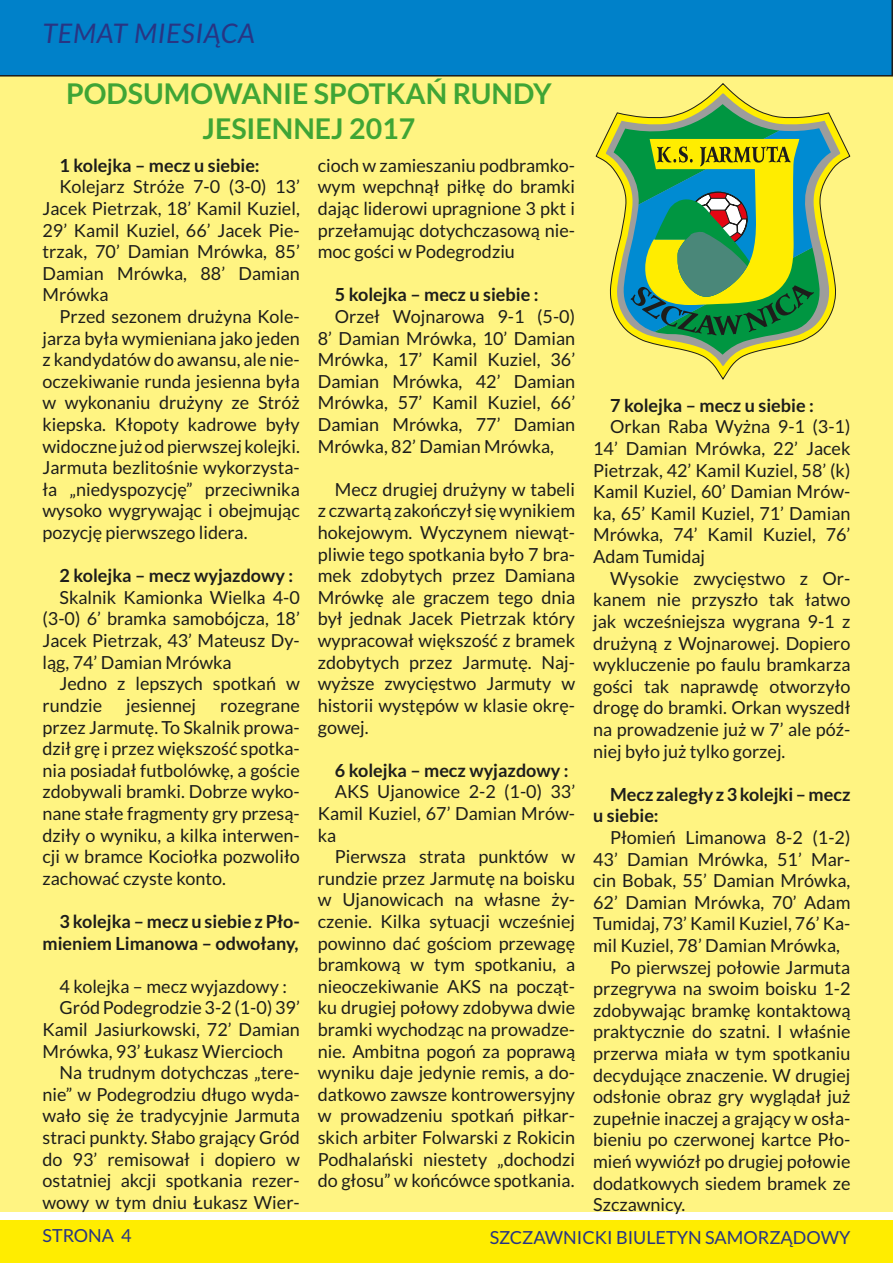
<style>
.page{position:relative;width:893px;height:1263px;background:#fff}
.page>*{position:absolute;margin:0;border:0;box-sizing:border-box;transform-origin:0 0}
.t1{font:700 28.5px/34.2px "Lato";color:#3fa535;text-align:center}
.t2{font:italic 27px "Lato";letter-spacing:.03em;color:#283583}
.t3{font:18px/21.6px "Lato";color:#1d1d1b;text-align:justify}
.t4{font:700 18px/21.6px "Lato";color:#1d1d1b;text-align:right}
.t5{font:18px "Lato";color:#283583}
</style>
<div class="page">
<div style="left:0;top:1220px;width:893px;height:43px;background:#ffed00"></div>
<div style="left:0;top:68px;width:893px;height:1144px;background:#fff482"></div>
<div style="left:0;top:0;width:893px;height:77px;background:#0081c9"></div>
<svg style="left:596px;top:83px;width:254px;height:297px"></svg>
<svg style="left:606px;top:93px;width:234px;height:273px"></svg>
<svg style="left:614px;top:104px;width:217px;height:251px;background:#7baf58"></svg>
<h2 class="t2" style="left:43px;top:18px;width:214px">TEMAT MIESIĄCA</h2>
<h1 class="t1" style="left:66px;top:77px;width:487px">PODSUMOWANIE SPOTKAŃ RUNDY<br>JESIENNEJ 2017</h1>
<p class="t4" style="left:60px;top:154px;width:202px">1 kolejka – mecz u siebie:</p>
<p class="t3" style="left:43px;top:176px;width:259px;text-indent:17px">Kolejarz Stróże 7-0 (3-0) 13’ Jacek Pietrzak, 18’ Kamil Kuziel, 29’ Kamil Kuziel, 66’ Jacek Pie&shy;trzak, 70’ Damian Mrówka, 85’ Damian Mrówka, 88’ Damian Mrówka</p>
<p class="t3" style="left:43px;top:306px;width:259px;text-indent:17px">Przed sezonem drużyna Kole&shy;jarza była wymieniana jako jeden z kandydatów do awansu, ale nie&shy;oczekiwanie runda jesienna była w wykonaniu drużyny ze Stróż kiepska. Kłopoty kadrowe były widoczne już od pierwszej kolejki.<br>Jarmuta bezlitośnie wykorzysta&shy;ła „niedyspozycję” przeciwnika wysoko wygrywając i obejmując pozycję pierwszego lidera.</p>
<p class="t4" style="left:60px;top:565px;width:235px">2 kolejka – mecz wyjazdowy :</p>
<p class="t3" style="left:43px;top:586px;width:259px;text-indent:17px">Skalnik Kamionka Wielka 4-0 (3-0) 6’ bramka samobójcza, 18’ Jacek Pietrzak, 43’ Mateusz Dy&shy;ląg, 74’ Damian Mrówka</p>
<p class="t3" style="left:43px;top:673px;width:259px;text-indent:17px">Jedno z lepszych spotkań w rundzie</p>
<p class="t3" style="left:126px;top:694px;width:71px">jesiennej</p>
<p class="t3" style="left:43px;top:694px;width:259px;text-indent:178px">rozegrane przez Jarmutę. To Skalnik prowa&shy;dził grę i przez większość spotka&shy;nia posiadał futbolówkę, a goście zdobywali bramki. Dobrze wyko&shy;nane stałe fragmenty gry przesą&shy;dziły o wyniku, a kilka interwen&shy;cji w bramce Kociołka pozwoliło zachować czyste konto.</p>
<p class="t4" style="left:43px;top:910px;width:259px">3 kolejka – mecz u siebie z Pło&shy;mieniem Limanowa – odwołany,</p>
<p class="t3" style="left:60px;top:975px;width:229px">4 kolejka – mecz wyjazdowy :</p>
<p class="t3" style="left:60px;top:997px;width:242px">Gród Podegrodzie 3-2 (1-0) 39’</p>
<p class="t3" style="left:43px;top:1018px;width:259px">Kamil Jasiurkowski, 72’ Damian</p>
<p class="t3" style="left:43px;top:1040px;width:242px">Mrówka, 93’ Łukasz Wiercioch</p>
<p class="t3" style="left:60px;top:1062px;width:242px">Na trudnym dotychczas „tere-</p>
<p class="t3" style="left:43px;top:1083px;width:259px">nie” w Podegrodziu długo wyda-</p>
<p class="t3" style="left:43px;top:1105px;width:259px">wało się że tradycyjnie Jarmuta</p>
<p class="t3" style="left:43px;top:1126px;width:259px">straci punkty. Słabo grający Gród</p>
<p class="t3" style="left:43px;top:1148px;width:259px">do 93’ remisował i dopiero w</p>
<p class="t3" style="left:43px;top:1170px;width:259px">ostatniej akcji spotkania rezer-</p>
<p class="t3" style="left:43px;top:1191px;width:259px">wowy w tym dniu Łukasz Wier-</p>
<p class="t3" style="left:318px;top:154px;width:259px">cioch w zamieszaniu podbramko&shy;wym wepchnął piłkę do bramki dając liderowi upragnione 3 pkt i przełamując dotychczasową nie&shy;moc gości w Podegrodziu</p>
<p class="t4" style="left:335px;top:284px;width:205px">5 kolejka – mecz u siebie :</p>
<p class="t3" style="left:318px;top:306px;width:259px;text-indent:17px">Orzeł Wojnarowa 9-1 (5-0)<br>8’ Damian Mrówka, 10’ Damian Mrówka, 17’ Kamil Kuziel, 36’ Damian Mrówka, 42’ Damian Mrówka, 57’ Kamil Kuziel, 66’ Damian Mrówka, 77’ Damian Mrówka, 82’ Damian Mrówka,</p>
<p class="t3" style="left:318px;top:478px;width:259px;text-indent:17px">Mecz drugiej drużyny w tabeli z czwartą zakończył się wynikiem hokejowym. Wyczynem niewąt&shy;pliwie tego spotkania było 7 bra&shy;mek zdobytych przez Damiana Mrówkę ale graczem tego dnia był jednak Jacek Pietrzak który wypracował większość z bramek zdobytych przez Jarmutę. Naj&shy;wyższe zwycięstwo Jarmuty w historii występów w klasie okrę&shy;gowej.</p>
<p class="t4" style="left:335px;top:759px;width:235px">6 kolejka – mecz wyjazdowy :</p>
<p class="t3" style="left:318px;top:781px;width:259px;text-indent:17px">AKS Ujanowice 2-2 (1-0) 33’ Kamil Kuziel, 67’ Damian Mrów&shy;ka</p>
<p class="t3" style="left:318px;top:846px;width:259px;text-indent:17px">Pierwsza strata punktów w rundzie przez Jarmutę na boisku w Ujanowicach na własne ży&shy;czenie. Kilka sytuacji wcześniej powinno dać gościom przewagę bramkową w tym spotkaniu, a nieoczekiwanie AKS na począt&shy;ku drugiej połowy zdobywa dwie bramki wychodząc na prowadze&shy;nie. Ambitna pogoń za poprawą wyniku daje jedynie remis, a do&shy;datkowo zawsze kontrowersyjny w prowadzeniu spotkań piłkar&shy;skich arbiter Folwarski z Rokicin Podhalański niestety „dochodzi do głosu” w końcówce spotkania.</p>
<p class="t4" style="left:610px;top:394px;width:205px">7 kolejka – mecz u siebie :</p>
<p class="t3" style="left:593px;top:416px;width:259px;text-indent:17px">Orkan Raba Wyżna 9-1 (3-1)<br>14’ Damian Mrówka, 22’ Jacek Pietrzak, 42’ Kamil Kuziel, 58’ (k)<br>Kamil Kuziel, 60’ Damian Mrów&shy;ka, 65’ Kamil Kuziel, 71’ Damian Mrówka, 74’ Kamil Kuziel, 76’ Adam Tumidaj</p>
<p class="t3" style="left:593px;top:567px;width:259px;text-indent:17px">Wysokie zwycięstwo z Or&shy;kanem nie przyszło tak łatwo jak wcześniejsza wygrana 9-1 z drużyną z Wojnarowej. Dopiero wykluczenie po faulu bramkarza gości tak naprawdę otworzyło drogę do bramki. Orkan wyszedł na prowadzenie już w 7’ ale póź&shy;niej było już tylko gorzej.</p>
<p class="t4" style="left:593px;top:783px;width:259px;text-align:left;text-indent:17px">Mecz zaległy z 3 kolejki – mecz u siebie:</p>
<p class="t3" style="left:610px;top:826px;width:242px">Płomień Limanowa 8-2 (1-2)</p>
<p class="t3" style="left:593px;top:848px;width:259px">43’ Damian Mrówka, 51’ Mar-</p>
<p class="t3" style="left:593px;top:870px;width:259px">cin Bobak, 55’ Damian Mrówka,</p>
<p class="t3" style="left:593px;top:891px;width:259px">62’ Damian Mrówka, 70’ Adam</p>
<p class="t3" style="left:593px;top:913px;width:259px">Tumidaj, 73’ Kamil Kuziel, 76’ Ka-</p>
<p class="t3" style="left:593px;top:934px;width:248px">mil Kuziel, 78’ Damian Mrówka,</p>
<p class="t3" style="left:610px;top:956px;width:242px">Po pierwszej połowie Jarmuta</p>
<p class="t3" style="left:593px;top:978px;width:259px">przegrywa na swoim boisku 1-2</p>
<p class="t3" style="left:593px;top:999px;width:259px">zdobywając bramkę kontaktową</p>
<p class="t3" style="left:593px;top:1021px;width:259px">praktycznie do szatni. I właśnie</p>
<p class="t3" style="left:593px;top:1042px;width:259px">przerwa miała w tym spotkaniu</p>
<p class="t3" style="left:593px;top:1064px;width:259px">decydujące znaczenie. W drugiej</p>
<p class="t3" style="left:593px;top:1086px;width:259px">odsłonie obraz gry wyglądał już</p>
<p class="t3" style="left:593px;top:1107px;width:259px">zupełnie inaczej a grający w osła-</p>
<p class="t3" style="left:593px;top:1129px;width:259px">bieniu po czerwonej kartce Pło-</p>
<p class="t3" style="left:593px;top:1150px;width:259px">mień wywiózł po drugiej połowie</p>
<p class="t3" style="left:593px;top:1172px;width:259px">dodatkowych siedem bramek ze</p>
<p class="t3" style="left:593px;top:1194px;width:94px">Szczawnicy.</p>
<p class="t5" style="left:43px;top:1225px;width:90px">STRONA 4</p>
<p class="t5" style="left:490px;top:1227px;width:362px">SZCZAWNICKI BIULETYN SAMORZĄDOWY</p>
</div>
